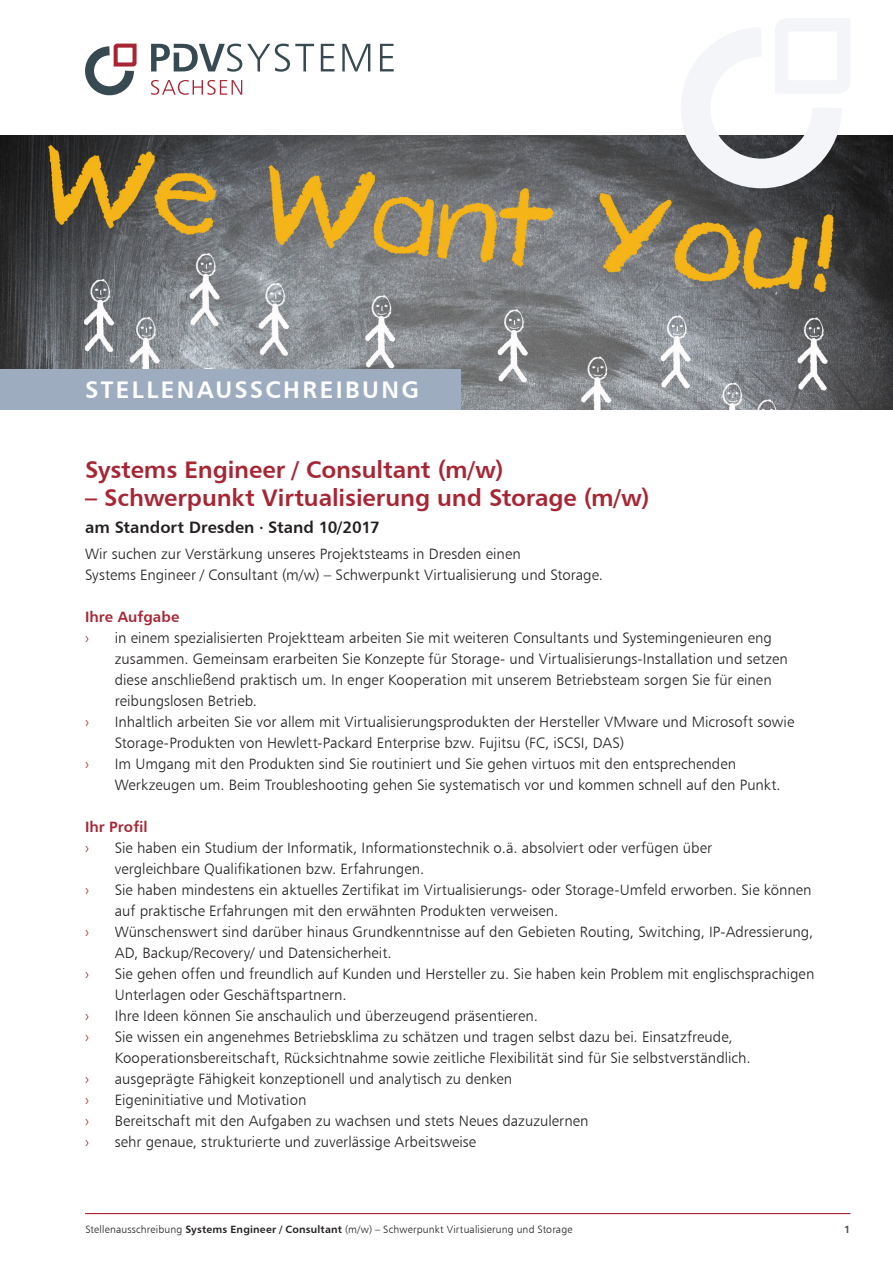
<style>
.page{position:relative;width:893px;height:1263px;background:#fff}
.page>*{position:absolute;margin:0;border:0;box-sizing:border-box;transform-origin:0 0}
.t1{font:24px "Humanist 777 BT Bold B";letter-spacing:-.005em;color:#a82634}
.t2{font:24px "Humanist 777 BT Bold B";letter-spacing:.1em;color:#fff}
.t3{font:16.5px "Humanist 777 BT Bold B";color:#231f20}
.t4{font:15px/21px "Humanist 777 BT Light B";color:#231f20}
.t5{font:15px "Humanist 777 BT Bold B";letter-spacing:.005em;color:#a82634}
.t6{font:15px "Humanist 777 BT Light B";color:#a82634}
.t7{font:10.5px "Humanist 777 BT Light B";letter-spacing:.015em;color:#231f20}
.t8{font:10.5px "Humanist 777 BT Bold B";color:#384a51}
.s1{font-family:"Helvetica Neue LT Std";font-weight:500;font-stretch:condensed}
.s2{font-family:"Humanist 777 BT Bold B"}
</style>
<div class="page">
<img style="left:0;top:135px;width:893px;height:274px">
<svg style="left:666px;top:18px;width:191px;height:185px"></svg>
<svg style="left:151px;top:44px;width:243px;height:28px"></svg>
<svg style="left:151px;top:80px;width:91px;height:15px"></svg>
<svg style="left:85px;top:43px;width:52px;height:53px"></svg>
<div style="left:0;top:369px;width:461px;height:40px;background:#9dadbf"></div>
<hr style="left:85px;top:1213px;width:765px;height:1px;background:#a82634">
<h1 class="t2" style="left:85px;top:375px;width:336px">STELLENAUSSCHREIBUNG</h1>
<h1 class="t1" style="left:85px;top:454px;width:420px">Systems Engineer / Consultant (m/w)</h1>
<h1 class="t1" style="left:85px;top:483px;width:566px">– Schwerpunkt Virtualisierung und Storage (m/w)</h1>
<p class="t3" style="left:85px;top:517px;width:296px">am Standort Dresden <span class="s1">·</span> Stand 10/2017</p>
<p class="t4" style="left:85px;top:543px;width:520px">Wir suchen zur Verstärkung unseres Projektsteams in Dresden einen<br>Systems Engineer / Consultant (m/w) – Schwerpunkt Virtualisierung und Storage.</p>
<p class="t5" style="left:85px;top:607px;width:96px">Ihre Aufgabe</p>
<p class="t6" style="left:85px;top:629px;width:6px">›</p>
<p class="t4" style="left:115px;top:627px;width:675px">in einem spezialisierten Projektteam arbeiten Sie mit weiteren Consultants und Systemingenieuren eng zusammen. Gemeinsam erarbeiten Sie Konzepte für Storage- und Virtualisierungs-Installation und setzen diese anschließend praktisch um. In enger Kooperation mit unserem Betriebsteam sorgen Sie für einen reibungslosen Betrieb.</p>
<p class="t6" style="left:85px;top:713px;width:6px">›</p>
<p class="t4" style="left:115px;top:711px;width:681px">Inhaltlich arbeiten Sie vor allem mit Virtualisierungsprodukten der Hersteller VMware und Microsoft sowie<br>Storage-Produkten von Hewlett-Packard Enterprise bzw. Fujitsu (FC, iSCSI, DAS)</p>
<p class="t6" style="left:85px;top:755px;width:6px">›</p>
<p class="t4" style="left:115px;top:753px;width:667px">Im Umgang mit den Produkten sind Sie routiniert und Sie gehen virtuos mit den entsprechenden<br>Werkzeugen um. Beim Troubleshooting gehen Sie systematisch vor und kommen schnell auf den Punkt.</p>
<p class="t5" style="left:85px;top:817px;width:64px">Ihr Profil</p>
<p class="t6" style="left:85px;top:839px;width:6px">›</p>
<p class="t4" style="left:115px;top:837px;width:599px">Sie haben ein Studium der Informatik, Informationstechnik o.ä. absolviert oder verfügen über vergleichbare Qualifikationen bzw. Erfahrungen.</p>
<p class="t6" style="left:85px;top:881px;width:6px">›</p>
<p class="t4" style="left:115px;top:879px;width:698px">Sie haben mindestens ein aktuelles Zertifikat im Virtualisierungs- oder Storage-Umfeld erworben. Sie können auf praktische Erfahrungen mit den erwähnten Produkten verweisen.</p>
<p class="t6" style="left:85px;top:923px;width:6px">›</p>
<p class="t4" style="left:115px;top:921px;width:700px">Wünschenswert sind darüber hinaus Grundkenntnisse auf den Gebieten Routing, Switching, IP-Adressierung,<br>AD, Backup/Recovery/ und Datensicherheit.</p>
<p class="t6" style="left:85px;top:965px;width:6px">›</p>
<p class="t4" style="left:115px;top:963px;width:701px">Sie gehen offen und freundlich auf Kunden und Hersteller zu. Sie haben kein Problem mit englischsprachigen<br>Unterlagen oder Geschäftspartnern.</p>
<p class="t6" style="left:85px;top:1007px;width:6px">›</p>
<p class="t4" style="left:115px;top:1005px;width:425px">Ihre Ideen können Sie anschaulich und überzeugend präsentieren.</p>
<p class="t6" style="left:85px;top:1028px;width:6px">›</p>
<p class="t4" style="left:115px;top:1026px;width:637px">Sie wissen ein angenehmes Betriebsklima zu schätzen und tragen selbst dazu bei. Einsatzfreude,<br>Kooperationsbereitschaft, Rücksichtnahme sowie zeitliche Flexibilität sind für Sie selbstverständlich.</p>
<p class="t6" style="left:85px;top:1070px;width:6px">›</p>
<p class="t4" style="left:115px;top:1068px;width:399px">ausgeprägte Fähigkeit konzeptionell und analytisch zu denken</p>
<p class="t6" style="left:85px;top:1091px;width:6px">›</p>
<p class="t4" style="left:115px;top:1089px;width:193px">Eigeninitiative und Motivation</p>
<p class="t6" style="left:85px;top:1112px;width:6px">›</p>
<p class="t4" style="left:115px;top:1110px;width:475px">Bereitschaft mit den Aufgaben zu wachsen und stets Neues dazuzulernen</p>
<p class="t6" style="left:85px;top:1133px;width:6px">›</p>
<p class="t4" style="left:115px;top:1131px;width:363px">sehr genaue, strukturierte und zuverlässige Arbeitsweise</p>
<p class="t7" style="left:85px;top:1223px;width:489px">Stellenausschreibung <span class="s2">Systems Engineer / Consultant</span> (m/w) – Schwerpunkt Virtualisierung und Storage</p>
<p class="t8" style="left:844px;top:1222px;width:8px">1</p>
</div>
